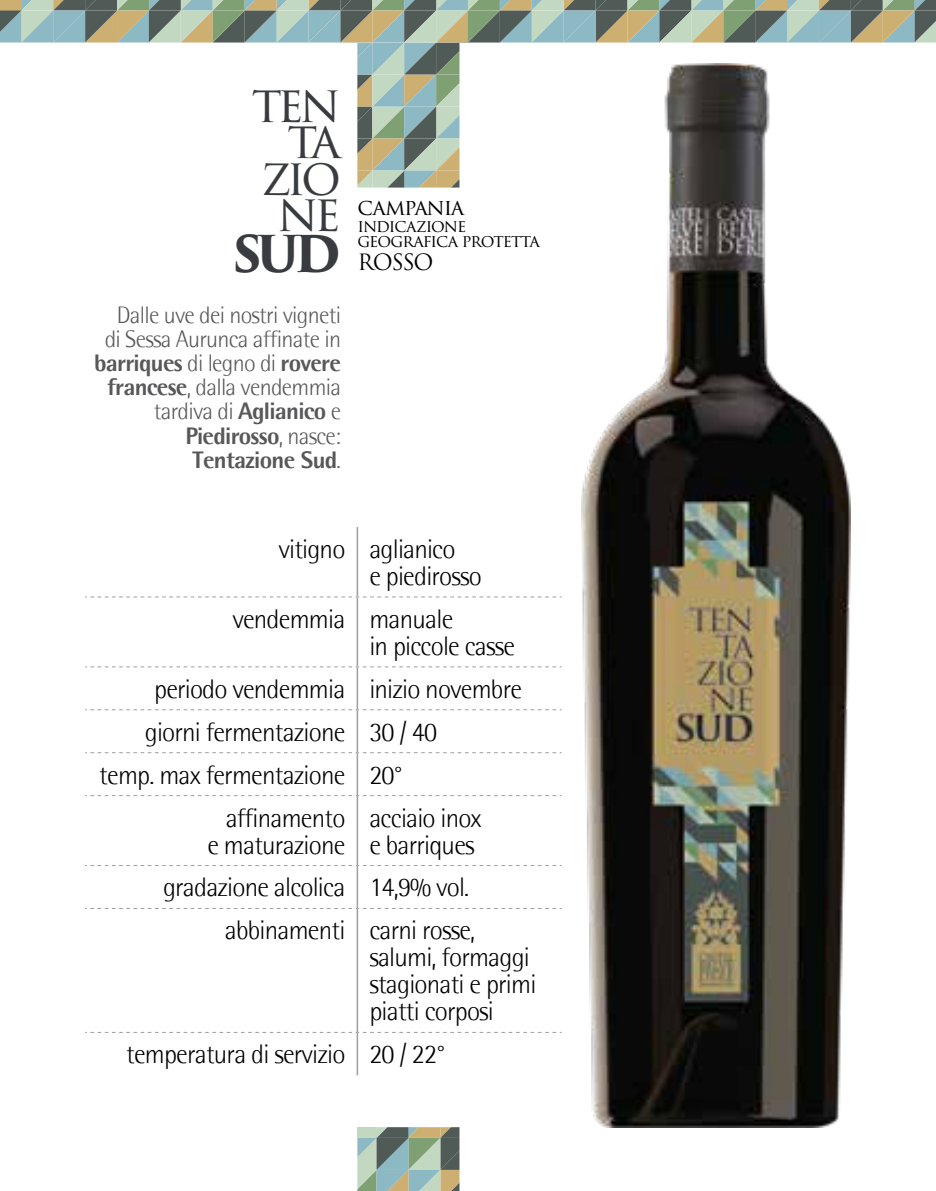
<style>
.page{position:relative;width:936px;height:1191px;background:#fff}
.page>*{position:absolute;margin:0;border:0;box-sizing:border-box;transform-origin:0 0}
.t1{font:49.5px/36.3px "Trajan Pro 3";letter-spacing:-.095em;color:#383b3f;text-align:right}
.t2{font:700 49.5px "Trajan Pro 3";color:#383b3f}
.t3{font:300 27px/27px "Rotis Semi Sans";letter-spacing:-.03em;color:#000}
.t4{font:300 24px/24px "Rotis Semi Sans";letter-spacing:-.03em;color:#58585a;text-align:right}
.t5{font:21.9px "Trajan Pro 3";letter-spacing:-.06em;color:#000}
.t6{font:17.1px/14.4px "Trajan Pro 3";letter-spacing:-.06em;color:#000}
.s1{font-weight:800}
</style>
<div class="page">
<svg style="left:0;top:0;width:935px;height:188px"></svg>
<svg style="left:357px;top:1127px;width:102px;height:64px;background:#95a795"></svg>
<hr style="left:356px;top:527px;width:2px;height:69px;background:#9c9e9f">
<hr style="left:356px;top:597px;width:2px;height:69px;background:#9c9e9f">
<hr style="left:356px;top:667px;width:2px;height:42px;background:#9c9e9f">
<hr style="left:356px;top:710px;width:2px;height:42px;background:#9c9e9f">
<hr style="left:356px;top:753px;width:2px;height:42px;background:#9c9e9f">
<hr style="left:356px;top:796px;width:2px;height:69px;background:#9c9e9f">
<hr style="left:356px;top:866px;width:2px;height:42px;background:#9c9e9f">
<hr style="left:356px;top:909px;width:2px;height:123px;background:#9c9e9f">
<hr style="left:356px;top:1032px;width:2px;height:43px;background:#9c9e9f">
<svg style="left:85px;top:596px;width:476px;height:1px"></svg>
<svg style="left:85px;top:666px;width:476px;height:1px"></svg>
<svg style="left:85px;top:709px;width:476px;height:1px"></svg>
<svg style="left:85px;top:752px;width:476px;height:1px"></svg>
<svg style="left:85px;top:795px;width:476px;height:1px"></svg>
<svg style="left:85px;top:865px;width:476px;height:1px"></svg>
<svg style="left:85px;top:908px;width:476px;height:1px"></svg>
<svg style="left:85px;top:1032px;width:476px;height:1px"></svg>
<img style="left:581px;top:64px;width:269px;height:1063px">
<h1 class="t1" style="left:252px;top:88px;width:91px">ten ta zio ne</h1>
<h1 class="t2" style="left:233px;top:217px;width:109px">SUD</h1>
<p class="t4" style="left:94px;top:303px;width:248px">Dalle uve dei nostri vigneti<br>di Sessa Aurunca affinate in <span class="s1">barriques</span> di legno di <span class="s1">rovere francese</span>, dalla vendemmia tardiva di <span class="s1">Aglianico</span> e<br><span class="s1">Piedirosso</span>, nasce:<br><span class="s1">Tentazione Sud</span>.</p>
<p class="t5" style="left:357px;top:192px;width:109px">campania</p>
<p class="t6" style="left:357px;top:219px;width:184px">indicazione geografica protetta</p>
<p class="t5" style="left:357px;top:247px;width:78px">ROSSO</p>
<p class="t3" style="left:369px;top:535px;width:114px;text-indent:-91px">vitigno aglianico<br>e piedirosso</p>
<p class="t3" style="left:369px;top:605px;width:147px;text-indent:-137px">vendemmia manuale<br>in piccole casse</p>
<p class="t3" style="left:154px;top:675px;width:369px">periodo vendemmia inizio novembre</p>
<p class="t3" style="left:145px;top:718px;width:294px">giorni fermentazione 30 / 40</p>
<p class="t3" style="left:99px;top:761px;width:305px">temp. max fermentazione 20°</p>
<p class="t3" style="left:226px;top:804px;width:121px">affinamento</p>
<p class="t3" style="left:207px;top:831px;width:139px">e maturazione</p>
<p class="t3" style="left:369px;top:804px;width:114px">acciaio inox e barriques</p>
<p class="t3" style="left:163px;top:866px;width:314px;line-height:42.9px;text-align:right">gradazione alcolica 14,9% vol. abbinamenti carni rosse,</p>
<p class="t3" style="left:369px;top:943px;width:168px">salumi, formaggi stagionati e primi piatti corposi</p>
<p class="t3" style="left:126px;top:1040px;width:321px">temperatura di servizio 20 / 22°</p>
</div>
